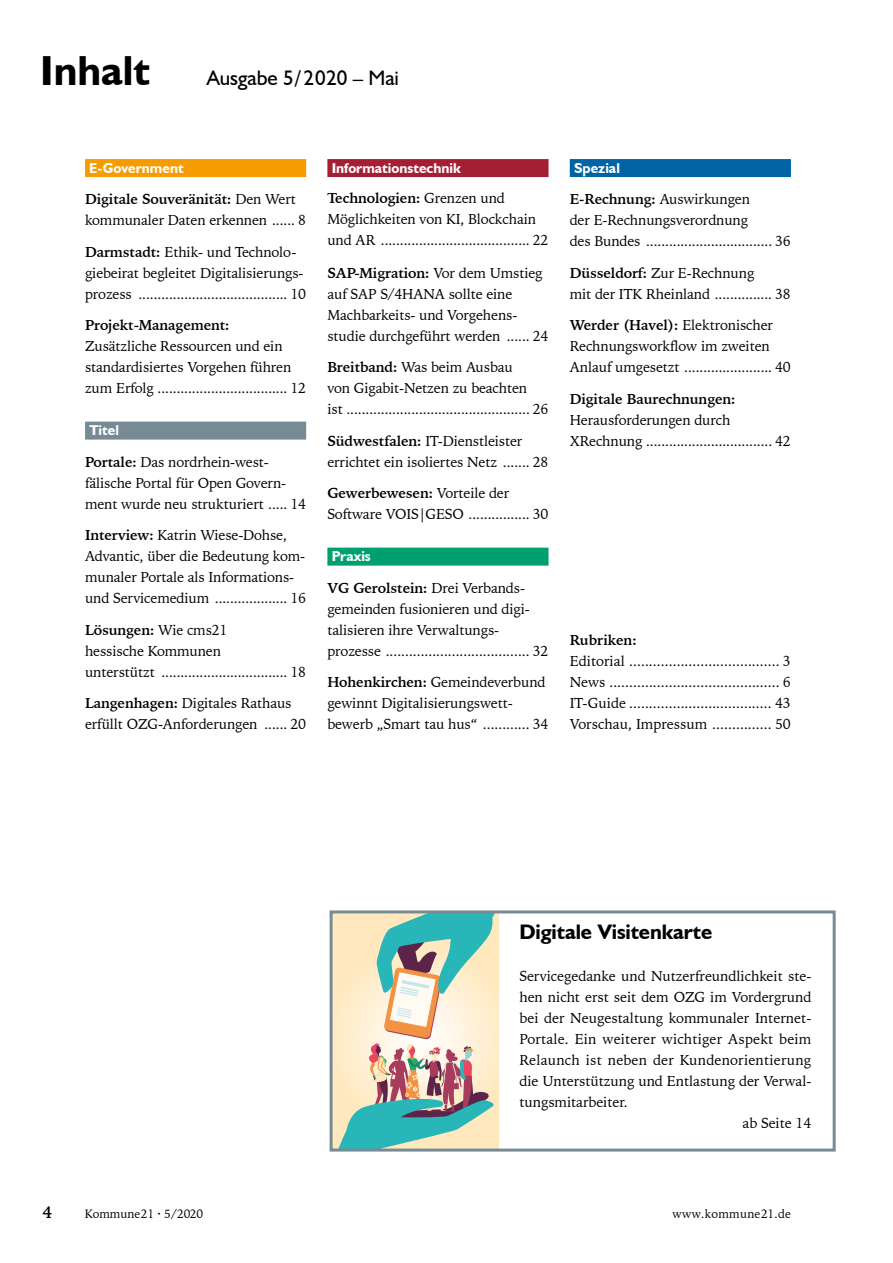
<style>
.page{position:relative;width:893px;height:1263px;background:#fff}
.page>*{position:absolute;margin:0;border:0;box-sizing:border-box;transform-origin:0 0}
.t1{font:700 42px "Humanist 521 BT";color:#000}
.t2{font:700 21px "Humanist 521 BT";letter-spacing:-.005em;color:#000}
.t3{font:21px "Humanist 521 BT";color:#000}
.t4{font:700 16.5px "Iowan Old Style BT";color:#000}
.t5{font:14.25px/21px "Iowan Old Style BT";letter-spacing:-.01em;color:#000}
.t6{font:700 14.25px "Iowan Old Style BT";letter-spacing:-.01em;color:#000}
.t7{font:700 14.25px "Humanist 521 BT";color:#fff}
.t8{font:14.25px "Iowan Old Style BT";letter-spacing:.01em;color:#000}
.t9{font:14.25px "Iowan Old Style BT";letter-spacing:.015em;color:#000}
.t10{font:12px "Iowan Old Style BT";letter-spacing:.01em;color:#000}
.s1{font-weight:700}
</style>
<div class="page">
<svg style="left:334px;top:914px;width:164px;height:233px;background:#c0cab7"></svg>
<div style="left:330px;top:910px;width:506px;height:241px;border:3px solid #778b96"></div>
<div style="left:85px;top:159px;width:221px;height:18px;background:#f59c00"></div>
<div style="left:85px;top:422px;width:221px;height:18px;background:#778b96"></div>
<div style="left:327px;top:159px;width:222px;height:18px;background:#a51f34"></div>
<div style="left:327px;top:548px;width:222px;height:18px;background:#009f6f"></div>
<div style="left:570px;top:159px;width:221px;height:18px;background:#0063a3"></div>
<h1 class="t1" style="left:40px;top:45px;width:111px">Inhalt</h1>
<h2 class="t3" style="left:207px;top:65px;width:194px">Ausgabe 5/2020 – Mai</h2>
<p class="t7" style="left:89px;top:159px;width:96px">E-Government</p>
<p class="t5" style="left:85px;top:189px;width:223px"><span class="s1">Digitale Souveränität:</span> Den Wert kommunaler Daten erkennen ...... 8</p>
<p class="t5" style="left:85px;top:241px;width:223px"><span class="s1">Darmstadt:</span> Ethik- und Technolo&shy;giebeirat begleitet Digitalisierungs&shy;prozess ....................................... 10</p>
<p class="t6" style="left:85px;top:316px;width:146px">Projekt-Management:</p>
<p class="t5" style="left:85px;top:336px;width:223px">Zusätzliche Ressourcen und ein standardisiertes Vorgehen führen zum Erfolg .................................. 12</p>
<p class="t7" style="left:89px;top:421px;width:31px">Titel</p>
<p class="t5" style="left:85px;top:451px;width:223px"><span class="s1">Portale:</span> Das nordrhein-west&shy;fälische Portal für Open Govern&shy;ment wurde neu strukturiert ..... 14</p>
<p class="t5" style="left:85px;top:525px;width:223px"><span class="s1">Interview:</span> Katrin Wiese-Dohse, Advantic, über die Bedeutung kom&shy;munaler Portale als Informations&shy;und Servicemedium ................... 16</p>
<p class="t5" style="left:85px;top:619px;width:223px"><span class="s1">Lösungen:</span> Wie cms21<br>hessische Kommunen<br>unterstützt ................................. 18</p>
<p class="t5" style="left:85px;top:693px;width:223px"><span class="s1">Langenhagen:</span> Digitales Rathaus erfüllt OZG-Anforderungen ...... 20</p>
<p class="t7" style="left:332px;top:159px;width:131px">Informationstechnik</p>
<p class="t5" style="left:327px;top:187px;width:223px"><span class="s1">Technologien:</span> Grenzen und<br>Möglichkeiten von KI, Blockchain und AR ....................................... 22</p>
<p class="t5" style="left:327px;top:262px;width:223px"><span class="s1">SAP-Migration:</span> Vor dem Umstieg auf SAP S/4HANA sollte eine<br>Machbarkeits- und Vorgehens&shy;studie durchgeführt werden ...... 24</p>
<p class="t5" style="left:327px;top:357px;width:223px"><span class="s1">Breitband:</span> Was beim Ausbau<br>von Gigabit-Netzen zu beachten<br>ist ................................................ 26</p>
<p class="t5" style="left:327px;top:430px;width:223px"><span class="s1">Südwestfalen:</span> IT-Dienstleister errichtet ein isoliertes Netz ....... 28</p>
<p class="t5" style="left:327px;top:483px;width:223px"><span class="s1">Gewerbewesen:</span> Vorteile der<br>Software VOIS|GESO ................ 30</p>
<p class="t7" style="left:332px;top:547px;width:41px">Praxis</p>
<p class="t5" style="left:327px;top:577px;width:223px"><span class="s1">VG Gerolstein:</span> Drei Verbands&shy;gemeinden fusionieren und digi&shy;talisieren ihre Verwaltungs&shy;prozesse ..................................... 32</p>
<p class="t5" style="left:327px;top:672px;width:223px"><span class="s1">Hohenkirchen:</span> Gemeindeverbund gewinnt Digitalisierungswett&shy;bewerb „Smart tau hus“ ............ 34</p>
<p class="t7" style="left:574px;top:159px;width:47px">Spezial</p>
<p class="t5" style="left:570px;top:189px;width:223px"><span class="s1">E-Rechnung:</span> Auswirkungen<br>der E-Rechnungsverordnung<br>des Bundes ................................. 36</p>
<p class="t5" style="left:570px;top:262px;width:223px"><span class="s1">Düsseldorf:</span> Zur E-Rechnung<br>mit der ITK Rheinland ............... 38</p>
<p class="t5" style="left:570px;top:315px;width:223px"><span class="s1">Werder (Havel):</span> Elektronischer<br>Rechnungsworkflow im zweiten<br>Anlauf umgesetzt ....................... 40</p>
<p class="t6" style="left:570px;top:390px;width:167px">Digitale Baurechnungen:</p>
<p class="t5" style="left:570px;top:409px;width:223px">Herausforderungen durch<br>XRechnung ................................. 42</p>
<p class="t6" style="left:570px;top:631px;width:68px">Rubriken:</p>
<p class="t5" style="left:570px;top:651px;width:223px;text-align:justify">Editorial ...................................... 3<br>News ........................................... 6<br>IT-Guide .................................... 43<br>Vorschau, Impressum ............... 50</p>
<h2 class="t2" style="left:519px;top:919px;width:194px">Digitale Visitenkarte</h2>
<p class="t5" style="left:519px;top:966px;width:294px">Servicegedanke und Nutzerfreundlichkeit ste-</p>
<p class="t5" style="left:519px;top:987px;width:293px">hen nicht erst seit dem OZG im Vordergrund</p>
<p class="t5" style="left:519px;top:1008px;width:293px">bei der Neugestaltung kommunaler Internet-</p>
<p class="t8" style="left:519px;top:1030px;width:293px">Portale. Ein weiterer wichtiger Aspekt beim</p>
<p class="t9" style="left:519px;top:1051px;width:293px">Relaunch ist neben der Kundenorientierung</p>
<p class="t5" style="left:519px;top:1071px;width:293px">die Unterstützung und Entlastung der Verwal-</p>
<p class="t5" style="left:519px;top:1092px;width:110px">tungsmitarbeiter.</p>
<p class="t5" style="left:743px;top:1113px;width:70px">ab Seite 14</p>
<p class="t4" style="left:43px;top:1202px;width:11px">4</p>
<p class="t10" style="left:85px;top:1206px;width:120px">Kommune21 · 5/2020</p>
<p class="t10" style="left:673px;top:1206px;width:120px">www.kommune21.de</p>
</div>
